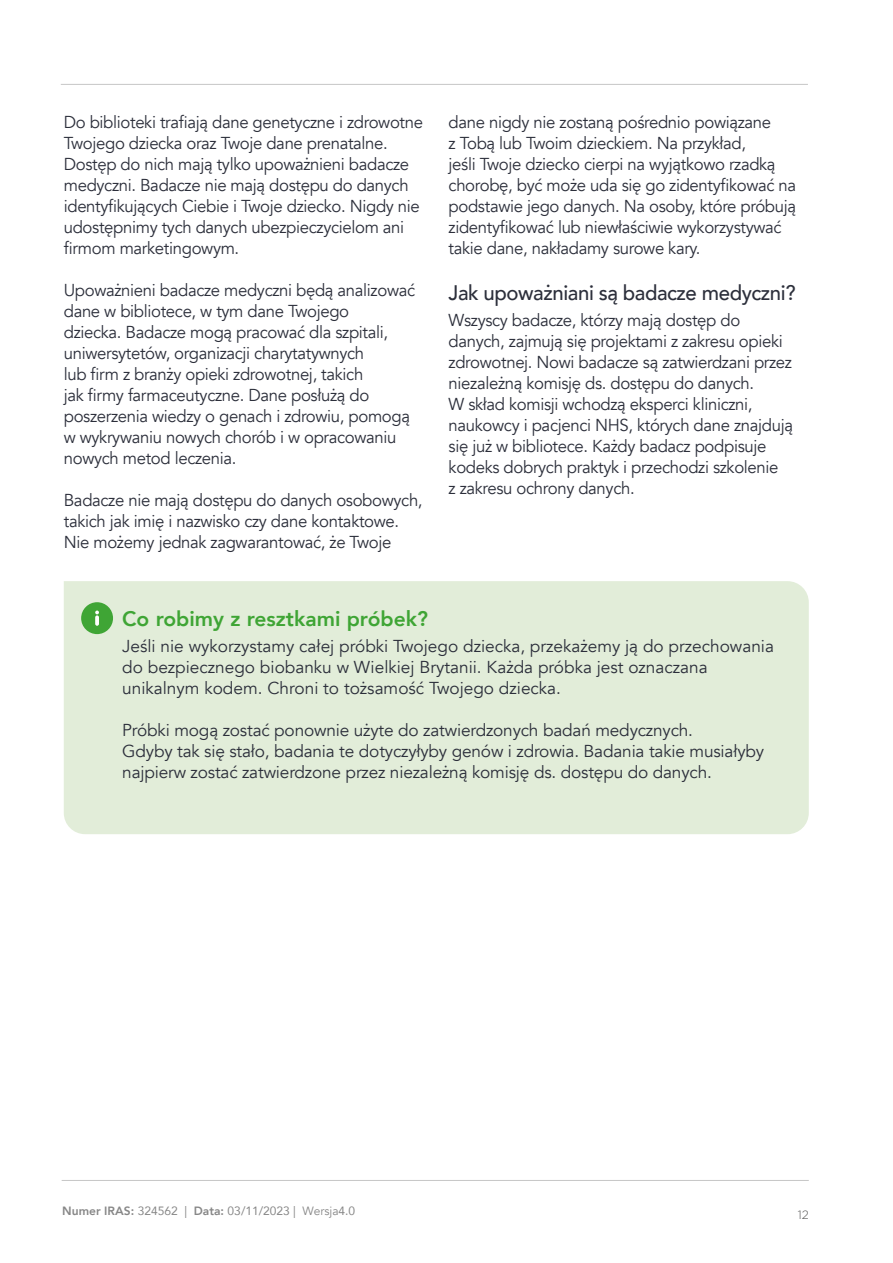
<style>
.page{position:relative;width:893px;height:1263px;background:#fff}
.page>*{position:absolute;margin:0;border:0;box-sizing:border-box;transform-origin:0 0}
.Subtitle{font:500 21px "Avenir";letter-spacing:-.02em;color:#2c2f3b}
.Subtitle-2{font:800 21px "Avenir";color:#3fa535}
.Body_copy{font:17.25px/21px "Avenir";letter-spacing:-.02em;color:#2c2f3b}
.Body_copy-2{font:17.25px/21px "Avenir";color:#2c2f3b}
.t1{font:12px "Avenir";color:#878787}
.t2{font:300 12px "Gotham";color:#575756}
.s1{font-weight:800}
.s2{font-style:inherit}
</style>
<div class="page">
<hr style="left:61px;top:84px;width:747px;height:1px;background:#c6c6c6">
<hr style="left:62px;top:1180px;width:747px;height:1px;background:#c6c6c6">
<div style="left:64px;top:581px;width:745px;height:253px;background:#e2edd9"></div>
<div style="left:81px;top:602px;width:32px;height:32px;background:#3fa535;border-radius:50%"></div>
<svg style="left:95px;top:610px;width:4px;height:4px"></svg>
<svg style="left:95px;top:615px;width:4px;height:11px"></svg>
<p class="Body_copy" style="left:64px;top:112px;width:361px">Do biblioteki trafiają dane genetyczne i zdrowotne Twojego dziecka oraz Twoje dane prenatalne.<br>Dostęp do nich mają tylko upoważnieni badacze medyczni. Badacze nie mają dostępu do danych identyfikujących Ciebie i Twoje dziecko. Nigdy nie udostępnimy tych danych ubezpieczycielom ani firmom marketingowym.</p>
<p class="Body_copy" style="left:64px;top:280px;width:353px">Upoważnieni badacze medyczni będą analizować dane w bibliotece, w tym dane Twojego<br>dziecka. Badacze mogą pracować dla szpitali, uniwersytetów, organizacji charytatywnych<br>lub firm z branży opieki zdrowotnej, takich<br>jak firmy farmaceutyczne. Dane posłużą do poszerzenia wiedzy o genach i zdrowiu, pomogą w wykrywaniu nowych chorób i w opracowaniu nowych metod leczenia.</p>
<p class="Body_copy" style="left:64px;top:490px;width:360px">Badacze nie mają dostępu do danych osobowych, takich jak imię i nazwisko czy dane kontaktowe.<br>Nie możemy jednak zagwarantować, że Twoje</p>
<p class="Body_copy" style="left:449px;top:112px;width:349px">dane nigdy nie zostaną pośrednio powiązane<br>z Tobą lub Twoim dzieckiem. Na przykład,<br>jeśli Twoje dziecko cierpi na wyjątkowo rzadką chorobę, być może uda się go zidentyfikować na podstawie jego danych. Na osoby, które próbują zidentyfikować lub niewłaściwie wykorzystywać takie dane, nakładamy surowe kary.</p>
<p class="Subtitle" style="left:449px;top:275px;width:348px">Jak upoważniani są badacze medyczni?</p>
<p class="Body_copy" style="left:449px;top:309px;width:346px">Wszyscy badacze, którzy mają dostęp do danych, zajmują się projektami z zakresu opieki zdrowotnej. Nowi badacze są zatwierdzani przez niezależną komisję ds. dostępu do danych.<br>W skład komisji wchodzą eksperci kliniczni, naukowcy i pacjenci NHS, których dane znajdują się już w bibliotece. Każdy badacz podpisuje kodeks dobrych praktyk i przechodzi szkolenie<br>z zakresu ochrony danych.</p>
<p class="Subtitle-2" style="left:122px;top:603px;width:307px">Co robimy z resztkami próbek?</p>
<p class="Body_copy-2" style="left:122px;top:636px;width:653px">Jeśli nie wykorzystamy całej próbki Twojego dziecka, przekażemy ją do przechowania do bezpiecznego biobanku w Wielkiej Brytanii. Każda próbka jest oznaczana unikalnym kodem. Chroni to tożsamość Twojego dziecka.</p>
<p class="Body_copy" style="left:122px;top:720px;width:643px">Próbki mogą zostać ponownie użyte do zatwierdzonych badań medycznych.<br>Gdyby tak się stało, badania te dotyczyłyby genów i zdrowia. Badania takie musiałyby najpierw zostać zatwierdzone przez niezależną komisję ds. dostępu do danych.</p>
<p class="t1" style="left:62px;top:1202px;width:294px"><span class="s1">Numer IRAS:</span> 324562 | <span class="s1">Data:</span> 03/11/2023 | <span class="s2">Wersja</span>4.0</p>
<p class="t2" style="left:798px;top:1208px;width:13px">12</p>
</div>
